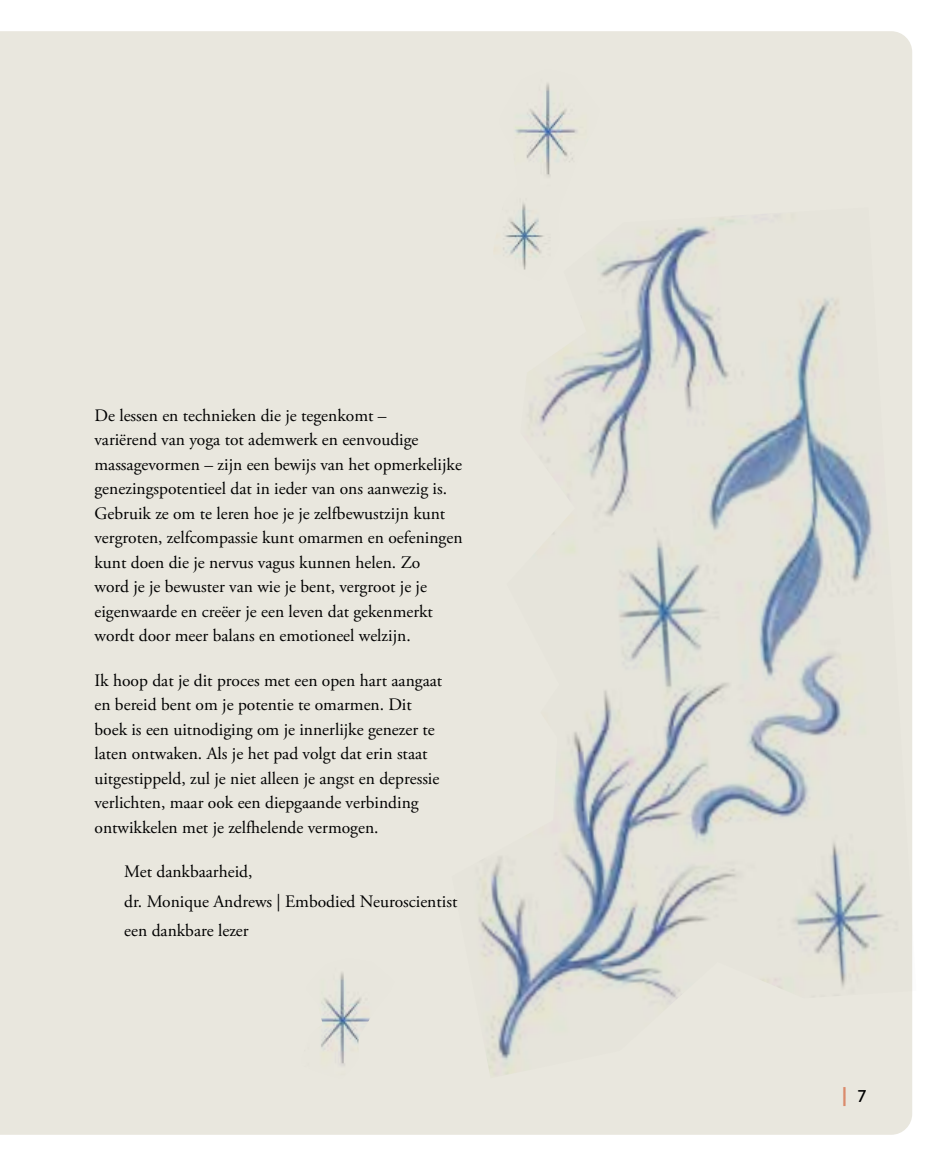
<style>
.page{position:relative;width:945px;height:1166px;background:#fff}
.page>*{position:absolute;margin:0;border:0;box-sizing:border-box;transform-origin:0 0}
.t1{font:17.5px/24.5px "Adobe Garamond Pro";color:#000}
.t2{font:500 17.5px "Brandon Grotesque";color:#000}
.t3{font:700 16.45px "Lulo One";color:#da8a6b;scale:.69 1}
</style>
<div class="page">
<div style="left:0;top:31px;width:912px;height:1103px;background:#e9e7de"></div>
<img style="left:492px;top:69px;width:108px;height:138px">
<img style="left:299px;top:958px;width:96px;height:121px">
<img style="left:452px;top:207px;width:461px;height:871px">
<p class="t1" style="left:94px;top:403px;width:370px">De lessen en technieken die je tegenkomt –<br>variërend van yoga tot ademwerk en eenvoudige massagevormen – zijn een bewijs van het opmerkelijke genezingspotentieel dat in ieder van ons aanwezig is.<br>Gebruik ze om te leren hoe je je zelfbewustzijn kunt vergroten, zelfcompassie kunt omarmen en oefeningen kunt doen die je nervus vagus kunnen helen. Zo<br>word je je bewuster van wie je bent, vergroot je je eigenwaarde en creëer je een leven dat gekenmerkt wordt door meer balans en emotioneel welzijn.</p>
<p class="t1" style="left:94px;top:668px;width:349px">Ik hoop dat je dit proces met een open hart aangaat en bereid bent om je potentie te omarmen. Dit boek is een uitnodiging om je innerlijke genezer te laten ontwaken. Als je het pad volgt dat erin staat uitgestippeld, zul je niet alleen je angst en depressie verlichten, maar ook een diepgaande verbinding ontwikkelen met je zelfhelende vermogen.</p>
<p class="t1" style="left:124px;top:857px;width:335px;line-height:29.4px">Met dankbaarheid,<br>dr. Monique Andrews | Embodied Neuroscientist een dankbare lezer</p>
<p class="t3" style="left:843px;top:1083px;width:10px">|</p>
<p class="t2" style="left:858px;top:1083px;width:10px">7</p>
</div>
